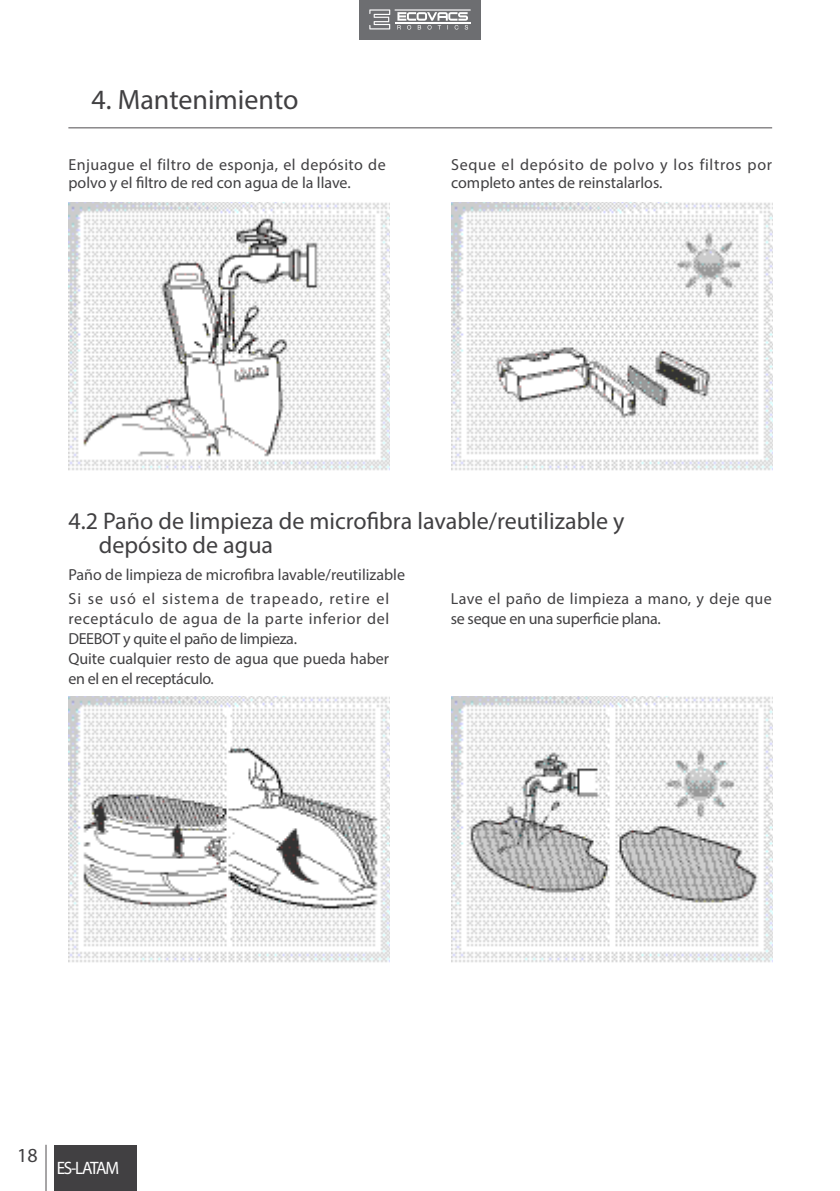
<style>
.page{position:relative;width:840px;height:1191px;background:#fff}
.page>*{position:absolute;margin:0;border:0;box-sizing:border-box;transform-origin:0 0}
.t1{font:28px "Myriad Pro";color:#414042}
.t2{font:24px/24px "Myriad Pro";color:#414042}
.t3{font:20px "Myriad Pro";color:#414042}
.t4{font:18px "Myriad Pro";letter-spacing:-.075em;color:#fff;scale:.95 1}
.t5{font:16px/20px "Myriad Pro";color:#414042}
.t6{font:16px/18px "Myriad Pro";letter-spacing:.025em;color:#414042}
.t7{font:16px/18px "Myriad Pro";letter-spacing:.035em;color:#414042}
</style>
<div class="page">
<hr style="left:46px;top:1144px;width:1px;height:47px;background:#504d4f">
<div style="left:54px;top:1145px;width:83px;height:46px;background:#414042"></div>
<div style="left:359px;top:0;width:121px;height:39px;background:#6d6e71"></div>
<svg style="left:369px;top:9px;width:21px;height:20px"></svg>
<hr style="left:394px;top:22px;width:76px;height:2px;background:#fff">
<hr style="left:394px;top:9px;width:76px;height:2px;background:#fff">
<svg style="left:397px;top:12px;width:71px;height:18px"></svg>
<hr style="left:68px;top:127px;width:703px;height:1px;background:#504d4f">
<img style="left:451px;top:696px;width:320px;height:267px">
<img style="left:68px;top:696px;width:321px;height:267px">
<img style="left:68px;top:202px;width:321px;height:269px">
<img style="left:451px;top:202px;width:320px;height:269px">
<h1 class="t1" style="left:91px;top:82px;width:208px">4. Mantenimiento</h1>
<p class="t6" style="left:68px;top:156px;width:318px">Enjuague el filtro de esponja, el depósito de polvo y el filtro de red con agua de la llave.</p>
<p class="t7" style="left:451px;top:156px;width:322px">Seque el depósito de polvo y los filtros por completo antes de reinstalarlos.</p>
<h2 class="t2" style="left:99px;top:509px;width:526px;text-indent:-31px">4.2 Paño de limpieza de microfibra lavable/reutilizable y depósito de agua</h2>
<p class="t5" style="left:68px;top:564px;width:338px">Paño de limpieza de microfibra lavable/reutilizable</p>
<p class="t5" style="left:68px;top:588px;width:322px">Si se usó el sistema de trapeado, retire el receptáculo de agua de la parte inferior del DEEBOT y quite el paño de limpieza.<br>Quite cualquier resto de agua que pueda haber en el en el receptáculo.</p>
<p class="t6" style="left:450px;top:588px;width:322px;line-height:20px">Lave el paño de limpieza a mano, y deje que se seque en una superficie plana.</p>
<p class="t3" style="left:17px;top:1142px;width:22px">18</p>
<p class="t4" style="left:57px;top:1157px;width:67px">ES-LATAM</p>
</div>
